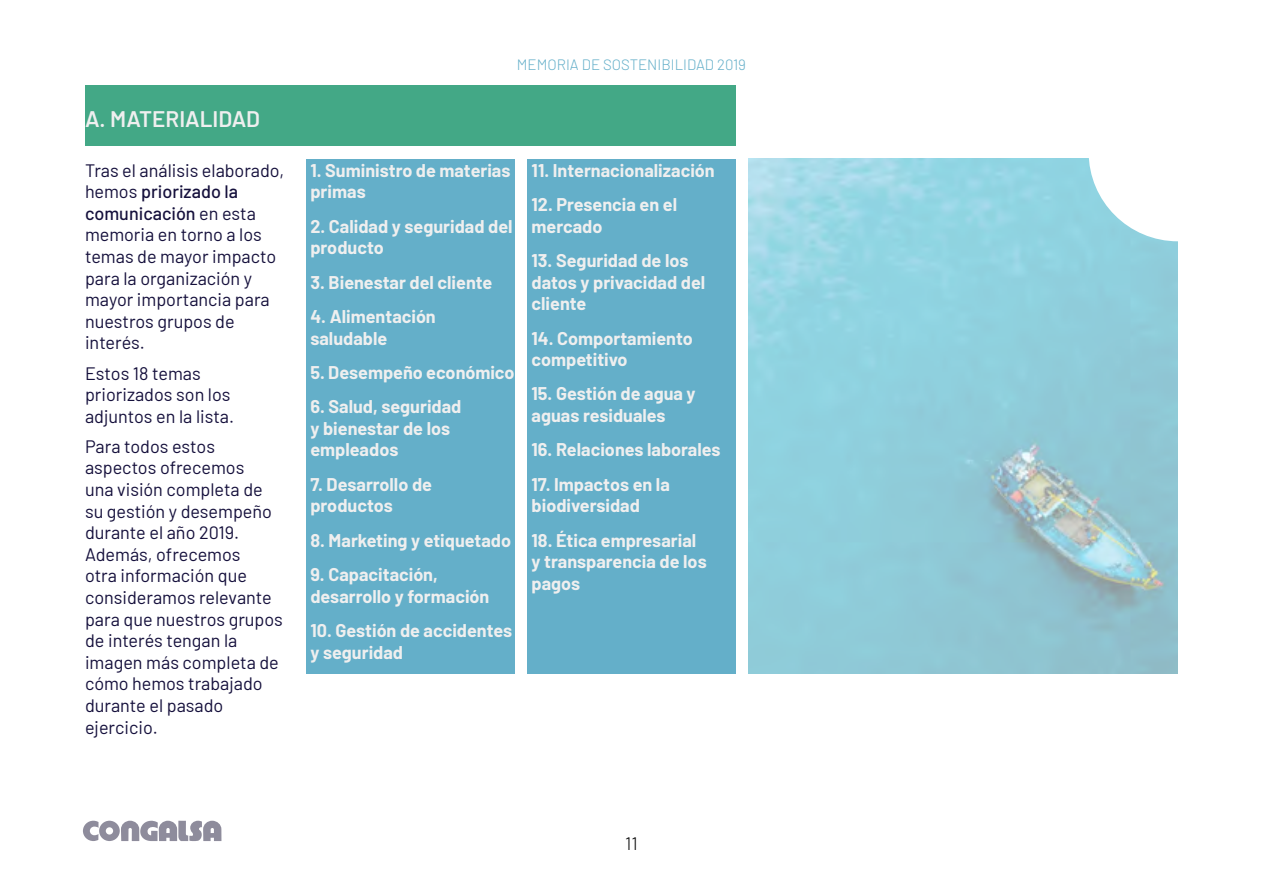
<style>
.page{position:relative;width:1263px;height:893px;background:#fff}
.page>*{position:absolute;margin:0;border:0;box-sizing:border-box;transform-origin:0 0}
.t1{font:600 22.5px "Barlow";color:#efefef}
.t2{font:700 18px/21.6px "Barlow";color:#efefef}
.t3{font:18px/21.6px "Barlow";color:#15103c}
.t4{font:300 18px "Barlow";color:#000}
.t5{font:300 15px "Barlow";color:#64afc9}
.s1{font-weight:500}
</style>
<div class="page">
<svg style="left:83px;top:821px;width:138px;height:20px"></svg>
<div style="left:306px;top:159px;width:208px;height:515px;background:#64afc9"></div>
<div style="left:527px;top:159px;width:209px;height:515px;background:#64afc9"></div>
<div style="left:85px;top:85px;width:651px;height:61px;background:#43a886"></div>
<img style="left:748px;top:159px;width:430px;height:515px">
<svg style="left:1089px;top:159px;width:89px;height:82px"></svg>
<p class="t1" style="left:85px;top:102px;width:177px">A. MATERIALIDAD</p>
<p class="t3" style="left:85px;top:158px;width:201px">Tras el análisis elaborado, hemos <span class="s1">priorizado la comunicación</span> en esta memoria en torno a los temas de mayor impacto para la organización y mayor importancia para nuestros grupos de interés.</p>
<p class="t3" style="left:85px;top:361px;width:151px">Estos 18 temas priorizados son los adjuntos en la lista.</p>
<p class="t3" style="left:85px;top:434px;width:199px">Para todos estos aspectos ofrecemos<br>una visión completa de su gestión y desempeño durante el año 2019.<br>Además, ofrecemos<br>otra información que consideramos relevante para que nuestros grupos de interés tengan la imagen más completa de cómo hemos trabajado durante el pasado ejercicio.</p>
<p class="t5" style="left:517px;top:54px;width:231px">MEMORIA DE SOSTENIBILIDAD 2019</p>
<p class="t2" style="left:310px;top:158px;width:202px">1. Suministro de materias primas</p>
<p class="t2" style="left:310px;top:214px;width:204px">2. Calidad y seguridad del producto</p>
<p class="t2" style="left:310px;top:270px;width:183px">3. Bienestar del cliente</p>
<p class="t2" style="left:310px;top:304px;width:127px">4. Alimentación saludable</p>
<p class="t2" style="left:310px;top:360px;width:206px">5. Desempeño económico</p>
<p class="t2" style="left:310px;top:395px;width:153px">6. Salud, seguridad y bienestar de los empleados</p>
<p class="t2" style="left:310px;top:472px;width:123px">7. Desarrollo de productos</p>
<p class="t2" style="left:310px;top:528px;width:202px">8. Marketing y etiquetado</p>
<p class="t2" style="left:310px;top:562px;width:180px">9. Capacitación, desarrollo y formación</p>
<p class="t2" style="left:310px;top:618px;width:203px">10. Gestión de accidentes y seguridad</p>
<p class="t2" style="left:531px;top:158px;width:185px">11. Internacionalización</p>
<p class="t2" style="left:531px;top:192px;width:147px">12. Presencia en el mercado</p>
<p class="t2" style="left:531px;top:248px;width:175px">13. Seguridad de los datos y privacidad del cliente</p>
<p class="t2" style="left:531px;top:326px;width:163px">14. Comportamiento competitivo</p>
<p class="t2" style="left:531px;top:382px;width:166px">15. Gestión de agua y aguas residuales</p>
<p class="t2" style="left:531px;top:438px;width:191px">16. Relaciones laborales</p>
<p class="t2" style="left:531px;top:472px;width:140px">17. Impactos en la biodiversidad</p>
<p class="t2" style="left:531px;top:528px;width:177px">18. Ética empresarial y transparencia de los pagos</p>
<p class="t4" style="left:625px;top:831px;width:14px">11</p>
</div>
